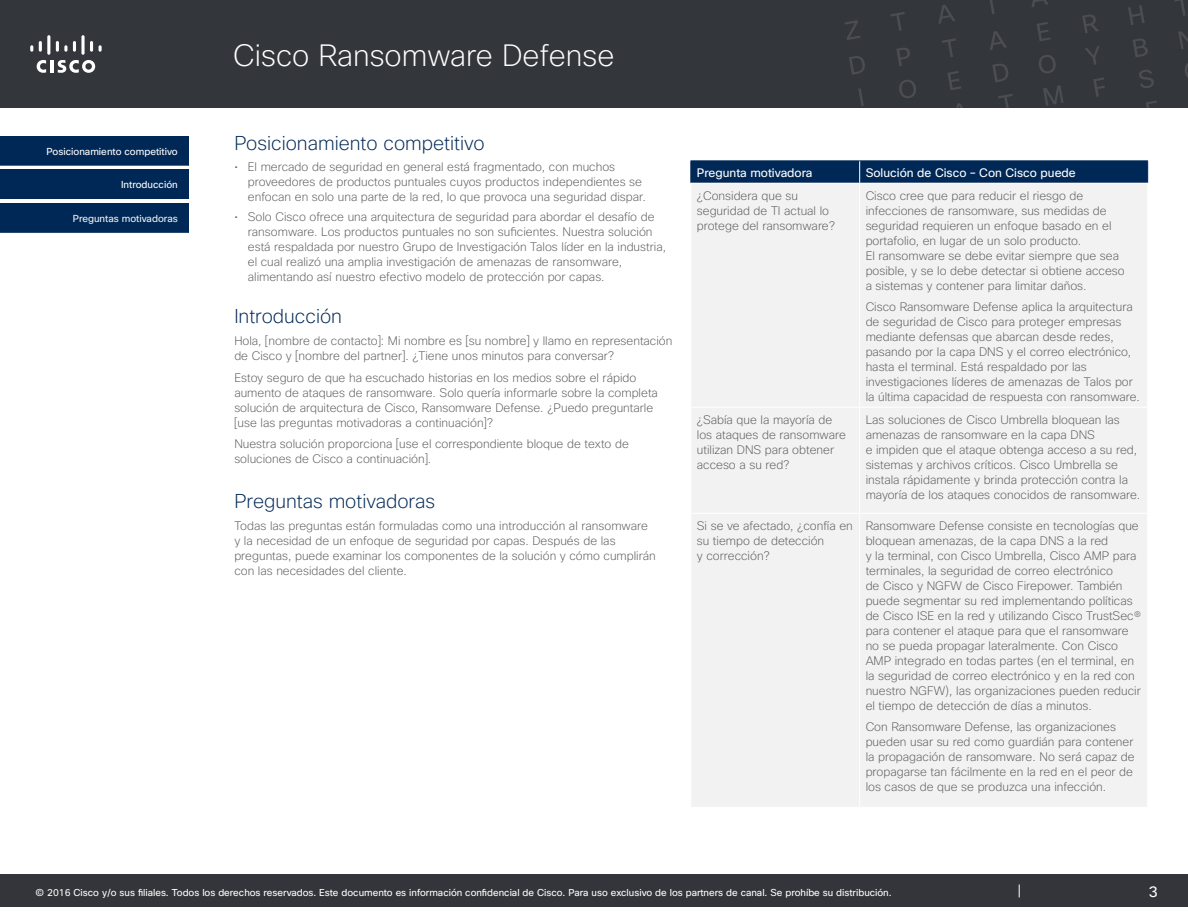
<style>
.page{position:relative;width:1188px;height:918px;background:#fff}
.page>*{position:absolute;margin:0;border:0;box-sizing:border-box;transform-origin:0 0}
.t1{font:200 30px "Cisco Sans";color:#fff}
.t2{font:200 19.5px "Cisco Sans";color:#002856}
.t3{font:15px "Cisco Sans";color:#fff}
.t4{font:200 12px/15px "Cisco Sans";color:#58595b}
.t5{font:12px "Cisco Sans";color:#fff}
.t6{font:9.9px "Cisco Sans";color:#fff}
.t7{font:9.9px "Cisco Sans";color:#f2f2f2}
.t8{font:9.75px "Cisco Sans";color:#fff}
</style>
<div class="page">
<div style="left:0;top:0;width:1188px;height:108px;background:#33363b"></div>
<svg style="left:845px;top:20px;width:15px;height:20px"></svg>
<svg style="left:890px;top:12px;width:15px;height:19px"></svg>
<svg style="left:939px;top:5px;width:16px;height:19px"></svg>
<svg style="left:990px;top:0;width:5px;height:14px"></svg>
<svg style="left:1032px;top:0;width:16px;height:7px"></svg>
<svg style="left:849px;top:56px;width:16px;height:19px"></svg>
<svg style="left:896px;top:48px;width:14px;height:18px"></svg>
<svg style="left:942px;top:38px;width:14px;height:19px"></svg>
<svg style="left:990px;top:31px;width:17px;height:19px"></svg>
<svg style="left:1037px;top:22px;width:14px;height:19px"></svg>
<svg style="left:1082px;top:15px;width:17px;height:18px"></svg>
<svg style="left:1128px;top:5px;width:17px;height:20px"></svg>
<svg style="left:1174px;top:0;width:12px;height:16px"></svg>
<svg style="left:858px;top:88px;width:6px;height:18px"></svg>
<svg style="left:899px;top:80px;width:17px;height:18px"></svg>
<svg style="left:947px;top:71px;width:14px;height:19px"></svg>
<svg style="left:992px;top:64px;width:16px;height:18px"></svg>
<svg style="left:1039px;top:55px;width:17px;height:18px"></svg>
<svg style="left:1085px;top:46px;width:15px;height:19px"></svg>
<svg style="left:1133px;top:39px;width:15px;height:18px"></svg>
<svg style="left:1178px;top:31px;width:10px;height:18px"></svg>
<svg style="left:956px;top:103px;width:7px;height:5px"></svg>
<svg style="left:998px;top:94px;width:15px;height:14px"></svg>
<svg style="left:1043px;top:85px;width:20px;height:21px"></svg>
<svg style="left:1093px;top:77px;width:12px;height:20px"></svg>
<svg style="left:1139px;top:70px;width:15px;height:18px"></svg>
<svg style="left:1185px;top:63px;width:3px;height:15px"></svg>
<svg style="left:1146px;top:101px;width:11px;height:7px"></svg>
<div style="left:0;top:875px;width:1188px;height:32px;background:#33353a"></div>
<svg style="left:1019px;top:885px;width:1px;height:12px"></svg>
<hr style="left:50px;top:60px;width:4px;height:13px;background:#fff">
<svg style="left:37px;top:60px;width:9px;height:13px"></svg>
<svg style="left:58px;top:60px;width:37px;height:13px"></svg>
<svg style="left:30px;top:45px;width:3px;height:7px"></svg>
<svg style="left:39px;top:41px;width:3px;height:11px"></svg>
<hr style="left:47px;top:35px;width:3px;height:20px;background:#fff;border-radius:2px">
<svg style="left:56px;top:41px;width:11px;height:11px"></svg>
<svg style="left:73px;top:41px;width:3px;height:11px"></svg>
<svg style="left:81px;top:35px;width:4px;height:20px"></svg>
<svg style="left:90px;top:41px;width:3px;height:11px"></svg>
<svg style="left:99px;top:45px;width:3px;height:7px"></svg>
<div style="left:0;top:203px;width:189px;height:30px;background:#002856"></div>
<div style="left:0;top:170px;width:189px;height:29px;background:#002856"></div>
<div style="left:0;top:136px;width:189px;height:30px;background:#002856"></div>
<div style="left:692px;top:184px;width:455px;height:623px;background:#f2f2f2"></div>
<div style="left:690px;top:161px;width:458px;height:22px;background:#002856"></div>
<hr style="left:859px;top:184px;width:1px;height:223px;background:#fff">
<hr style="left:690px;top:407px;width:170px;height:1px;background:#fff">
<hr style="left:860px;top:407px;width:288px;height:1px;background:#fff">
<hr style="left:859px;top:408px;width:1px;height:105px;background:#fff">
<hr style="left:690px;top:513px;width:170px;height:1px;background:#fff">
<hr style="left:860px;top:513px;width:288px;height:1px;background:#fff">
<hr style="left:859px;top:514px;width:1px;height:293px;background:#fff">
<p class="t6" style="left:47px;top:145px;width:133px">Posicionamiento competitivo</p>
<p class="t6" style="left:121px;top:179px;width:58px">Introducción</p>
<p class="t7" style="left:73px;top:212px;width:107px">Preguntas motivadoras</p>
<h1 class="t1" style="left:233px;top:36px;width:383px">Cisco Ransomware Defense</h1>
<h2 class="t2" style="left:234px;top:130px;width:252px">Posicionamiento competitivo</h2>
<p class="t4" style="left:248px;top:160px;width:400px;text-indent:-14px">• El mercado de seguridad en general está fragmentado, con muchos proveedores de productos puntuales cuyos productos independientes se enfocan en solo una parte de la red, lo que provoca una seguridad dispar.</p>
<p class="t4" style="left:248px;top:209px;width:420px;text-indent:-14px">• Solo Cisco ofrece una arquitectura de seguridad para abordar el desafío de ransomware. Los productos puntuales no son suficientes. Nuestra solución está respaldada por nuestro Grupo de Investigación Talos líder en la industria, el cual realizó una amplia investigación de amenazas de ransomware, alimentando así nuestro efectivo modelo de protección por capas.</p>
<h2 class="t2" style="left:234px;top:304px;width:109px">Introducción</h2>
<p class="t4" style="left:234px;top:334px;width:440px">Hola, [nombre de contacto]: Mi nombre es [su nombre] y llamo en representación de Cisco y [nombre del partner]. ¿Tiene unos minutos para conversar?</p>
<p class="t4" style="left:234px;top:370px;width:425px">Estoy seguro de que ha escuchado historias en los medios sobre el rápido aumento de ataques de ransomware. Solo quería informarle sobre la completa solución de arquitectura de Cisco, Ransomware Defense. ¿Puedo preguntarle [use las preguntas motivadoras a continuación]?</p>
<p class="t4" style="left:234px;top:437px;width:396px">Nuestra solución proporciona [use el correspondiente bloque de texto de soluciones de Cisco a continuación].</p>
<h2 class="t2" style="left:234px;top:489px;width:202px">Preguntas motivadoras</h2>
<p class="t4" style="left:234px;top:519px;width:423px">Todas las preguntas están formuladas como una introducción al ransomware y la necesidad de un enfoque de seguridad por capas. Después de las preguntas, puede examinar los componentes de la solución y cómo cumplirán con las necesidades del cliente.</p>
<p class="t5" style="left:697px;top:165px;width:117px">Pregunta motivadora</p>
<p class="t5" style="left:866px;top:165px;width:212px">Solución de Cisco – Con Cisco puede</p>
<p class="t4" style="left:697px;top:188px;width:140px">¿Considera que su seguridad de TI actual lo protege del ransomware?</p>
<p class="t4" style="left:866px;top:188px;width:261px">Cisco cree que para reducir el riesgo de infecciones de ransomware, sus medidas de seguridad requieren un enfoque basado en el portafolio, en lugar de un solo producto.<br>El ransomware se debe evitar siempre que sea posible, y se lo debe detectar si obtiene acceso a sistemas y contener para limitar daños.</p>
<p class="t4" style="left:866px;top:300px;width:276px">Cisco Ransomware Defense aplica la arquitectura de seguridad de Cisco para proteger empresas mediante defensas que abarcan desde redes, pasando por la capa DNS y el correo electrónico, hasta el terminal. Está respaldado por las investigaciones líderes de amenazas de Talos por la última capacidad de respuesta con ransomware.</p>
<p class="t4" style="left:697px;top:412px;width:151px">¿Sabía que la mayoría de los ataques de ransomware utilizan DNS para obtener acceso a su red?</p>
<p class="t4" style="left:866px;top:412px;width:276px">Las soluciones de Cisco Umbrella bloquean las amenazas de ransomware en la capa DNS<br>e impiden que el ataque obtenga acceso a su red, sistemas y archivos críticos. Cisco Umbrella se instala rápidamente y brinda protección contra la mayoría de los ataques conocidos de ransomware.</p>
<p class="t4" style="left:697px;top:518px;width:158px">Si se ve afectado, ¿confía en su tiempo de detección<br>y corrección?</p>
<p class="t4" style="left:866px;top:518px;width:277px">Ransomware Defense consiste en tecnologías que bloquean amenazas, de la capa DNS a la red<br>y la terminal, con Cisco Umbrella, Cisco AMP para terminales, la seguridad de correo electrónico<br>de Cisco y NGFW de Cisco Firepower. También puede segmentar su red implementando políticas de Cisco ISE en la red y utilizando Cisco TrustSec® para contener el ataque para que el ransomware no se pueda propagar lateralmente. Con Cisco AMP integrado en todas partes (en el terminal, en la seguridad de correo electrónico y en la red con nuestro NGFW), las organizaciones pueden reducir el tiempo de detección de días a minutos.</p>
<p class="t4" style="left:866px;top:720px;width:270px">Con Ransomware Defense, las organizaciones pueden usar su red como guardián para contener la propagación de ransomware. No será capaz de propagarse tan fácilmente en la red en el peor de los casos de que se produzca una infección.</p>
<p class="t8" style="left:36px;top:886px;width:858px">© 2016 Cisco y/o sus filiales. Todos los derechos reservados. Este documento es información confidencial de Cisco. Para uso exclusivo de los partners de canal. Se prohíbe su distribución.</p>
<p class="t3" style="left:1149px;top:883px;width:10px">3</p>
</div>
